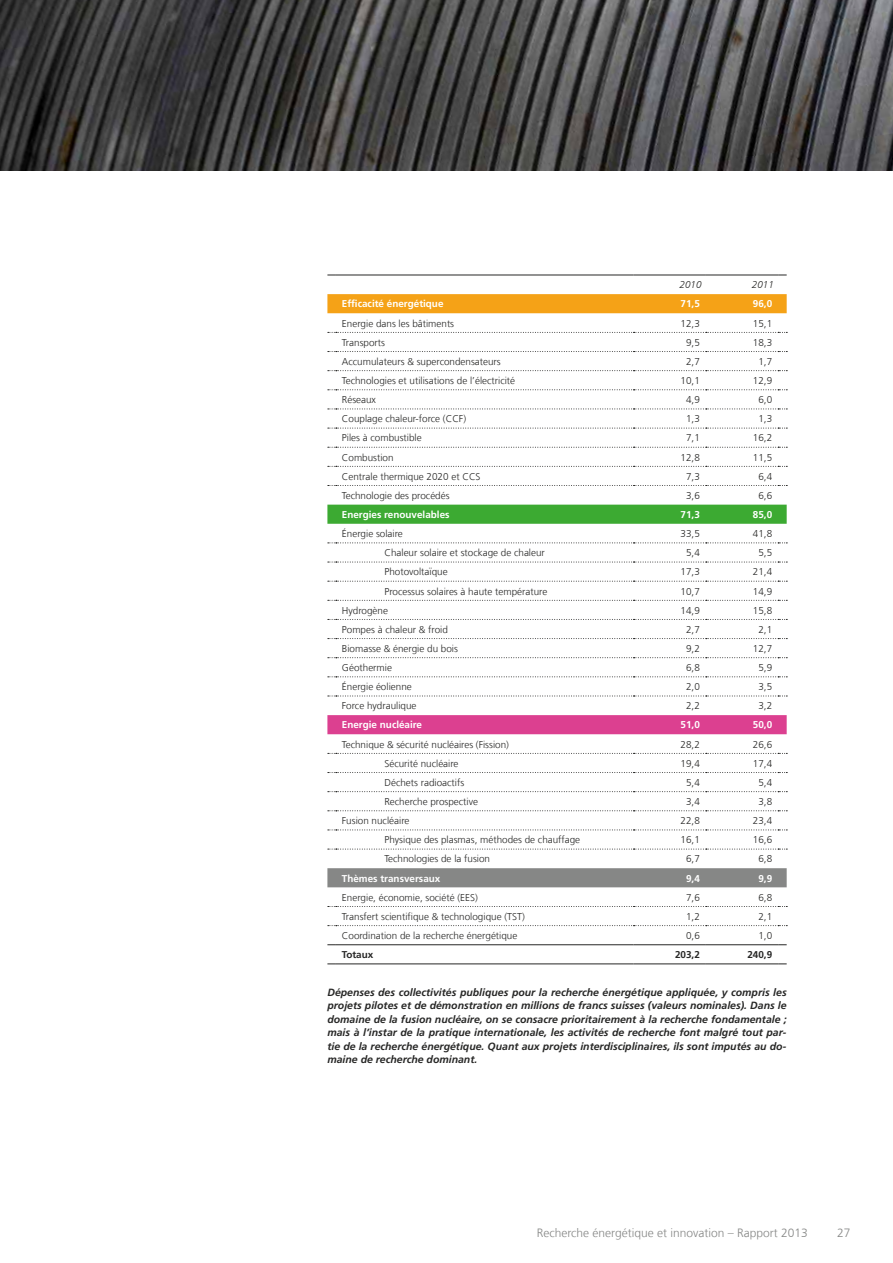
<style>
.page{position:relative;width:893px;height:1263px;background:#fff}
.page>*{position:absolute;margin:0;border:0;box-sizing:border-box;transform-origin:0 0}
.t1{font:300 12px "Frutiger LT Com";color:#868786}
.t2{font:italic 700 10.5px/13.5px "Frutiger LT Com";color:#272726;text-align:justify}
.t3{font:300 9.9px "Frutiger LT Com";color:#272726}
.t4{font:700 9.9px "Frutiger LT Com";color:#fff}
.t5{font:700 9.9px "Frutiger LT Com";color:#272726}
.t6{font:italic 300 9.9px "Frutiger LT Com";color:#272726}
</style>
<div class="page">
<svg style="left:327px;top:313px;width:460px;height:633px"></svg>
<div style="left:327px;top:294px;width:460px;height:19px;background:#f5a217"></div>
<div style="left:327px;top:505px;width:460px;height:19px;background:#3caa32"></div>
<div style="left:327px;top:715px;width:460px;height:19px;background:#dc4090"></div>
<div style="left:327px;top:868px;width:460px;height:19px;background:#868786"></div>
<svg style="left:328px;top:332px;width:459px;height:1px"></svg>
<svg style="left:328px;top:351px;width:459px;height:1px"></svg>
<svg style="left:328px;top:370px;width:459px;height:1px"></svg>
<svg style="left:328px;top:389px;width:459px;height:1px"></svg>
<svg style="left:328px;top:409px;width:459px;height:1px"></svg>
<svg style="left:328px;top:428px;width:459px;height:1px"></svg>
<svg style="left:328px;top:447px;width:459px;height:1px"></svg>
<svg style="left:328px;top:466px;width:459px;height:1px"></svg>
<svg style="left:328px;top:485px;width:459px;height:1px"></svg>
<svg style="left:328px;top:542px;width:459px;height:1px"></svg>
<svg style="left:328px;top:562px;width:459px;height:1px"></svg>
<svg style="left:328px;top:581px;width:459px;height:1px"></svg>
<svg style="left:328px;top:600px;width:459px;height:1px"></svg>
<svg style="left:328px;top:619px;width:459px;height:1px"></svg>
<svg style="left:328px;top:638px;width:459px;height:1px"></svg>
<svg style="left:328px;top:657px;width:459px;height:1px"></svg>
<svg style="left:328px;top:676px;width:459px;height:1px"></svg>
<svg style="left:328px;top:696px;width:459px;height:1px"></svg>
<svg style="left:328px;top:753px;width:459px;height:1px"></svg>
<svg style="left:328px;top:772px;width:459px;height:1px"></svg>
<svg style="left:328px;top:791px;width:459px;height:1px"></svg>
<svg style="left:328px;top:810px;width:459px;height:1px"></svg>
<svg style="left:328px;top:829px;width:459px;height:1px"></svg>
<svg style="left:328px;top:849px;width:459px;height:1px"></svg>
<svg style="left:328px;top:906px;width:459px;height:1px"></svg>
<svg style="left:328px;top:925px;width:459px;height:1px"></svg>
<hr style="left:336px;top:944px;width:298px;height:1px;background:#272726">
<hr style="left:634px;top:944px;width:72px;height:1px;background:#272726">
<hr style="left:706px;top:944px;width:72px;height:1px;background:#272726">
<hr style="left:336px;top:963px;width:298px;height:1px;background:#272726">
<hr style="left:634px;top:963px;width:72px;height:1px;background:#272726">
<hr style="left:706px;top:963px;width:72px;height:1px;background:#272726">
<hr style="left:336px;top:275px;width:298px;height:1px;background:#272726">
<hr style="left:634px;top:275px;width:72px;height:1px;background:#272726">
<hr style="left:706px;top:275px;width:72px;height:1px;background:#272726">
<img style="left:0;top:0;width:893px;height:170px">
<p class="t6" style="left:680px;top:279px;width:24px">2010</p>
<p class="t6" style="left:752px;top:279px;width:24px">2011</p>
<p class="t4" style="left:342px;top:298px;width:103px">Efficacité énergétique</p>
<p class="t4" style="left:681px;top:298px;width:21px">71,5</p>
<p class="t4" style="left:753px;top:298px;width:21px">96,0</p>
<p class="t3" style="left:342px;top:317px;width:114px">Energie dans les bâtiments</p>
<p class="t3" style="left:681px;top:317px;width:21px">12,3</p>
<p class="t3" style="left:753px;top:317px;width:21px">15,1</p>
<p class="t3" style="left:342px;top:336px;width:45px">Transports</p>
<p class="t3" style="left:686px;top:336px;width:15px">9,5</p>
<p class="t3" style="left:753px;top:336px;width:21px">18,3</p>
<p class="t3" style="left:342px;top:356px;width:160px">Accumulateurs &amp; supercondensateurs</p>
<p class="t3" style="left:686px;top:356px;width:15px">2,7</p>
<p class="t3" style="left:758px;top:356px;width:15px">1,7</p>
<p class="t3" style="left:342px;top:375px;width:175px">Technologies et utilisations de l’électricité</p>
<p class="t3" style="left:681px;top:375px;width:21px">10,1</p>
<p class="t3" style="left:753px;top:375px;width:21px">12,9</p>
<p class="t3" style="left:342px;top:394px;width:36px">Réseaux</p>
<p class="t3" style="left:686px;top:394px;width:15px">4,9</p>
<p class="t3" style="left:758px;top:394px;width:15px">6,0</p>
<p class="t3" style="left:342px;top:413px;width:126px">Couplage chaleur-force (CCF)</p>
<p class="t3" style="left:686px;top:413px;width:15px">1,3</p>
<p class="t3" style="left:758px;top:413px;width:15px">1,3</p>
<p class="t3" style="left:342px;top:432px;width:81px">Piles à combustible</p>
<p class="t3" style="left:686px;top:432px;width:15px">7,1</p>
<p class="t3" style="left:753px;top:432px;width:21px">16,2</p>
<p class="t3" style="left:342px;top:451px;width:53px">Combustion</p>
<p class="t3" style="left:681px;top:451px;width:21px">12,8</p>
<p class="t3" style="left:753px;top:451px;width:21px">11,5</p>
<p class="t3" style="left:342px;top:470px;width:140px">Centrale thermique 2020 et CCS</p>
<p class="t3" style="left:686px;top:470px;width:15px">7,3</p>
<p class="t3" style="left:758px;top:470px;width:15px">6,4</p>
<p class="t3" style="left:342px;top:490px;width:109px">Technologie des procédés</p>
<p class="t3" style="left:686px;top:490px;width:15px">3,6</p>
<p class="t3" style="left:758px;top:490px;width:15px">6,6</p>
<p class="t4" style="left:342px;top:509px;width:109px">Energies renouvelables</p>
<p class="t4" style="left:681px;top:509px;width:21px">71,3</p>
<p class="t4" style="left:753px;top:509px;width:21px">85,0</p>
<p class="t3" style="left:342px;top:528px;width:62px">Énergie solaire</p>
<p class="t3" style="left:681px;top:528px;width:21px">33,5</p>
<p class="t3" style="left:753px;top:528px;width:21px">41,8</p>
<p class="t3" style="left:384px;top:547px;width:162px">Chaleur solaire et stockage de chaleur</p>
<p class="t3" style="left:686px;top:547px;width:15px">5,4</p>
<p class="t3" style="left:758px;top:547px;width:15px">5,5</p>
<p class="t3" style="left:384px;top:566px;width:65px">Photovoltaïque</p>
<p class="t3" style="left:681px;top:566px;width:21px">17,3</p>
<p class="t3" style="left:753px;top:566px;width:21px">21,4</p>
<p class="t3" style="left:384px;top:585px;width:164px">Processus solaires à haute température</p>
<p class="t3" style="left:681px;top:585px;width:21px">10,7</p>
<p class="t3" style="left:753px;top:585px;width:21px">14,9</p>
<p class="t3" style="left:342px;top:604px;width:48px">Hydrogène</p>
<p class="t3" style="left:681px;top:604px;width:21px">14,9</p>
<p class="t3" style="left:753px;top:604px;width:21px">15,8</p>
<p class="t3" style="left:342px;top:624px;width:107px">Pompes à chaleur &amp; froid</p>
<p class="t3" style="left:686px;top:624px;width:15px">2,7</p>
<p class="t3" style="left:758px;top:624px;width:15px">2,1</p>
<p class="t3" style="left:342px;top:643px;width:118px">Biomasse &amp; énergie du bois</p>
<p class="t3" style="left:686px;top:643px;width:15px">9,2</p>
<p class="t3" style="left:753px;top:643px;width:21px">12,7</p>
<p class="t3" style="left:342px;top:662px;width:52px">Géothermie</p>
<p class="t3" style="left:686px;top:662px;width:15px">6,8</p>
<p class="t3" style="left:758px;top:662px;width:15px">5,9</p>
<p class="t3" style="left:342px;top:681px;width:71px">Énergie éolienne</p>
<p class="t3" style="left:686px;top:681px;width:15px">2,0</p>
<p class="t3" style="left:758px;top:681px;width:15px">3,5</p>
<p class="t3" style="left:342px;top:700px;width:76px">Force hydraulique</p>
<p class="t3" style="left:686px;top:700px;width:15px">2,2</p>
<p class="t3" style="left:758px;top:700px;width:15px">3,2</p>
<p class="t4" style="left:342px;top:719px;width:82px">Energie nucléaire</p>
<p class="t4" style="left:681px;top:719px;width:21px">51,0</p>
<p class="t4" style="left:753px;top:719px;width:21px">50,0</p>
<p class="t3" style="left:342px;top:738px;width:169px">Technique &amp; sécurité nucléaires (Fission)</p>
<p class="t3" style="left:681px;top:738px;width:21px">28,2</p>
<p class="t3" style="left:753px;top:738px;width:21px">26,6</p>
<p class="t3" style="left:384px;top:757px;width:76px">Sécurité nucléaire</p>
<p class="t3" style="left:681px;top:757px;width:21px">19,4</p>
<p class="t3" style="left:753px;top:757px;width:21px">17,4</p>
<p class="t3" style="left:384px;top:777px;width:81px">Déchets radioactifs</p>
<p class="t3" style="left:686px;top:777px;width:15px">5,4</p>
<p class="t3" style="left:758px;top:777px;width:15px">5,4</p>
<p class="t3" style="left:384px;top:796px;width:95px">Recherche prospective</p>
<p class="t3" style="left:686px;top:796px;width:15px">3,4</p>
<p class="t3" style="left:758px;top:796px;width:15px">3,8</p>
<p class="t3" style="left:342px;top:815px;width:69px">Fusion nucléaire</p>
<p class="t3" style="left:681px;top:815px;width:21px">22,8</p>
<p class="t3" style="left:753px;top:815px;width:21px">23,4</p>
<p class="t3" style="left:384px;top:834px;width:197px">Physique des plasmas, méthodes de chauffage</p>
<p class="t3" style="left:681px;top:834px;width:21px">16,1</p>
<p class="t3" style="left:753px;top:834px;width:21px">16,6</p>
<p class="t3" style="left:384px;top:853px;width:107px">Technologies de la fusion</p>
<p class="t3" style="left:686px;top:853px;width:15px">6,7</p>
<p class="t3" style="left:758px;top:853px;width:15px">6,8</p>
<p class="t4" style="left:342px;top:872px;width:100px">Thèmes transversaux</p>
<p class="t4" style="left:686px;top:872px;width:15px">9,4</p>
<p class="t4" style="left:758px;top:872px;width:15px">9,9</p>
<p class="t3" style="left:342px;top:891px;width:137px">Energie, économie, société (EES)</p>
<p class="t3" style="left:686px;top:891px;width:15px">7,6</p>
<p class="t3" style="left:758px;top:891px;width:15px">6,8</p>
<p class="t3" style="left:342px;top:911px;width:184px">Transfert scientifique &amp; technologique (TST)</p>
<p class="t3" style="left:686px;top:911px;width:15px">1,2</p>
<p class="t3" style="left:758px;top:911px;width:15px">2,1</p>
<p class="t3" style="left:342px;top:930px;width:177px">Coordination de la recherche énergétique</p>
<p class="t3" style="left:686px;top:930px;width:15px">0,6</p>
<p class="t3" style="left:758px;top:930px;width:15px">1,0</p>
<p class="t5" style="left:342px;top:949px;width:33px">Totaux</p>
<p class="t5" style="left:675px;top:949px;width:26px">203,2</p>
<p class="t5" style="left:747px;top:949px;width:26px">240,9</p>
<p class="t2" style="left:327px;top:985px;width:461px">Dépenses des collectivités publiques pour la recherche énergétique appliquée, y compris les projets pilotes et de démonstration en millions de francs suisses (valeurs nominales). Dans le domaine de la fusion nucléaire, on se consacre prioritairement à la recherche fondamentale ; mais à l’instar de la pratique internationale, les activités de recherche font malgré tout par&shy;tie de la recherche énergétique. Quant aux projets interdisciplinaires, ils sont imputés au do&shy;maine de recherche dominant.</p>
<p class="t1" style="left:537px;top:1226px;width:273px">Recherche énergétique et innovation – Rapport 2013</p>
<p class="t1" style="left:837px;top:1226px;width:15px">27</p>
</div>
